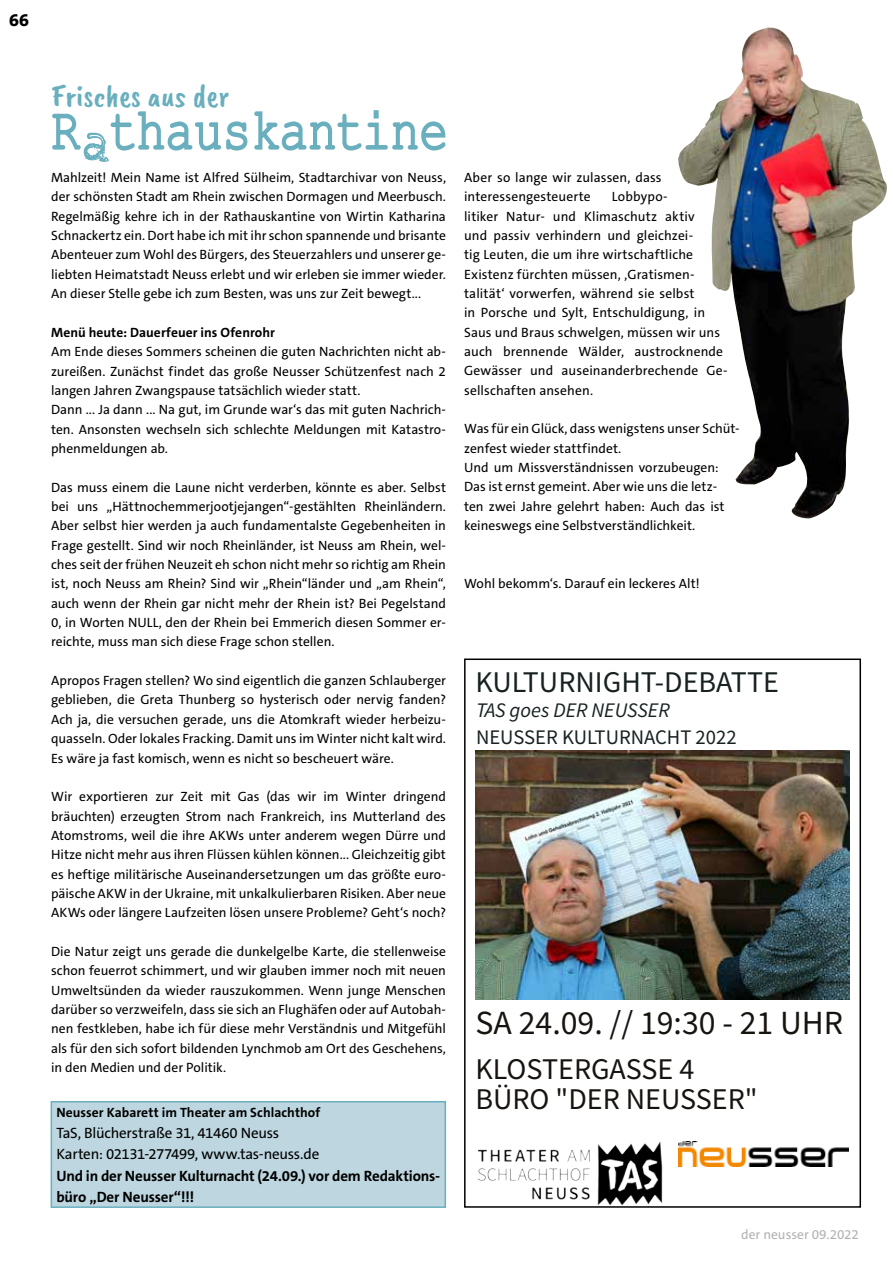
<style>
.page{position:relative;width:893px;height:1263px;background:#fff}
.page>*{position:absolute;margin:0;border:0;box-sizing:border-box;transform-origin:0 0}
.t1{font:33.75px "Source Sans Pro";color:#17130f}
.t2{font:31.5px "Caveat Brush";color:#69afbe}
.t3{font:30px/30px "Source Sans Pro";color:#17130f}
.t4{font:30px "Source Sans Pro";color:#172121}
.t5{font:20.7px "Source Sans Pro";color:#172121}
.t6{font:italic 20.7px "Source Sans Pro";color:#172121}
.t7{font:800 18px "The Sans C5";color:#000}
.t8{font:700 15px/21.3px "The Sans C5";letter-spacing:-.01em;color:#000}
.t9{font:15px/21.3px "The Sans C5";letter-spacing:-.02em;color:#000}
.t10{font:13.5px/19.4px "The Sans C5";color:#000;text-align:justify}
.t11{font:700 13.5px "The Sans C5";letter-spacing:.005em;color:#000}
.t12{font:13.5px "The Sans C5";color:#b3b2b2}
</style>
<div class="page">
<img style="left:678px;top:27px;width:209px;height:491px">
<div style="left:51px;top:1102px;width:394px;height:105px;background:#bdd6df"></div>
<div style="left:51px;top:1101px;width:395px;height:107px;border:2px solid #69afbe"></div>
<svg style="left:52px;top:111px;width:394px;height:51px"></svg>
<img style="left:477px;top:1141px;width:186px;height:64px">
<img style="left:678px;top:1142px;width:170px;height:25px">
<img style="left:475px;top:750px;width:374px;height:249px">
<div style="left:464px;top:658px;width:397px;height:550px;border:2px solid #000"></div>
<h3 class="t7" style="left:9px;top:8px;width:21px">66</h3>
<h2 class="t2" style="left:51px;top:78px;width:180px">Frisches aus der</h2>
<p class="t10" style="left:51px;top:168px;width:396px">Mahlzeit! Mein Name ist Alfred Sülheim, Stadtarchivar von Neuss, der schönsten Stadt am Rhein zwischen Dormagen und Meerbusch.<br>Regelmäßig kehre ich in der Rathauskantine von Wirtin Katharina Schnackertz ein. Dort habe ich mit ihr schon spannende und brisante Abenteuer zum Wohl des Bürgers, des Steuerzahlers und unserer ge&shy;liebten Heimatstadt Neuss erlebt und wir erleben sie immer wieder.<br>An dieser Stelle gebe ich zum Besten, was uns zur Zeit bewegt...</p>
<p class="t11" style="left:51px;top:324px;width:225px">Menü heute: Dauerfeuer ins Ofenrohr</p>
<p class="t10" style="left:51px;top:342px;width:396px;text-align:left">Am Ende dieses Sommers scheinen die guten Nachrichten nicht ab&shy;zureißen. Zunächst findet das große Neusser Schützenfest nach 2 langen Jahren Zwangspause tatsächlich wieder statt.<br>Dann ... Ja dann ... Na gut, im Grunde war‘s das mit guten Nachrich&shy;ten. Ansonsten wechseln sich schlechte Meldungen mit Katastro&shy;phenmeldungen ab.</p>
<p class="t10" style="left:51px;top:477px;width:396px">Das muss einem die Laune nicht verderben, könnte es aber. Selbst bei uns „Hättnochemmerjootjejangen“-gestählten Rheinländern.<br>Aber selbst hier werden ja auch fundamentalste Gegebenheiten in Frage gestellt. Sind wir noch Rheinländer, ist Neuss am Rhein, wel&shy;ches seit der frühen Neuzeit eh schon nicht mehr so richtig am Rhein ist, noch Neuss am Rhein? Sind wir „Rhein“länder und „am Rhein“, auch wenn der Rhein gar nicht mehr der Rhein ist? Bei Pegelstand 0, in Worten NULL, den der Rhein bei Emmerich diesen Sommer er&shy;reichte, muss man sich diese Frage schon stellen.</p>
<p class="t10" style="left:51px;top:671px;width:396px">Apropos Fragen stellen? Wo sind eigentlich die ganzen Schlauberger geblieben, die Greta Thunberg so hysterisch oder nervig fanden?<br>Ach ja, die versuchen gerade, uns die Atomkraft wieder herbeizu&shy;quasseln. Oder lokales Fracking. Damit uns im Winter nicht kalt wird.<br>Es wäre ja fast komisch, wenn es nicht so bescheuert wäre.</p>
<p class="t10" style="left:51px;top:787px;width:396px">Wir exportieren zur Zeit mit Gas (das wir im Winter dringend bräuchten) erzeugten Strom nach Frankreich, ins Mutterland des Atomstroms, weil die ihre AKWs unter anderem wegen Dürre und Hitze nicht mehr aus ihren Flüssen kühlen können... Gleichzeitig gibt es heftige militärische Auseinandersetzungen um das größte euro&shy;päische AKW in der Ukraine, mit unkalkulierbaren Risiken. Aber neue AKWs oder längere Laufzeiten lösen unsere Probleme? Geht‘s noch?</p>
<p class="t10" style="left:51px;top:942px;width:396px">Die Natur zeigt uns gerade die dunkelgelbe Karte, die stellenweise schon feuerrot schimmert, und wir glauben immer noch mit neuen Umweltsünden da wieder rauszukommen. Wenn junge Menschen darüber so verzweifeln, dass sie sich an Flughäfen oder auf Autobah&shy;nen festkleben, habe ich für diese mehr Verständnis und Mitgefühl als für den sich sofort bildenden Lynchmob am Ort des Geschehens, in den Medien und der Politik.</p>
<p class="t11" style="left:56px;top:1103px;width:265px">Neusser Kabarett im Theater am Schlachthof</p>
<p class="t9" style="left:56px;top:1122px;width:264px">TaS, Blücherstraße 31, 41460 Neuss<br>Karten: 02131-277499, www.tas-neuss.de</p>
<p class="t8" style="left:56px;top:1165px;width:385px">Und in der Neusser Kulturnacht (24.09.) vor dem Redaktions&shy;büro „Der Neusser“!!!</p>
<p class="t10" style="left:464px;top:168px;width:199px">Aber so lange wir zulassen, dass interessengesteuerte</p>
<p class="t10" style="left:464px;top:187px;width:265px;text-align:left;text-indent:148px">Lobbypo-<br>litiker Natur- und Klimaschutz aktiv<br>und passiv verhindern und gleichzei-<br>tig Leuten, die um ihre wirtschaftliche Existenz fürchten müssen, ‚Gratismen&shy;talität‘ vorwerfen, während sie selbst<br>in Porsche und Sylt, Entschuldigung, in Saus und Braus schwelgen, müssen wir uns auch brennende Wälder, austrocknende Gewässer und auseinanderbrechende Ge&shy;sellschaften ansehen.</p>
<p class="t10" style="left:464px;top:419px;width:277px;text-align:left">Was für ein Glück, dass wenigstens unser Schüt&shy;zenfest wieder stattfindet.<br>Und um Missverständnissen vorzubeugen:<br>Das ist ernst gemeint. Aber wie uns die letz&shy;ten zwei Jahre gelehrt haben: Auch das ist keineswegs eine Selbstverständlichkeit.</p>
<p class="t10" style="left:464px;top:574px;width:237px">Wohl bekomm‘s. Darauf ein leckeres Alt!</p>
<h3 class="t4" style="left:475px;top:663px;width:305px">KULTURNIGHT-DEBATTE</h3>
<h3 class="t6" style="left:476px;top:697px;width:195px">TAS goes DER NEUSSER</h3>
<h3 class="t5" style="left:476px;top:724px;width:262px">NEUSSER KULTURNACHT 2022</h3>
<h1 class="t1" style="left:475px;top:1001px;width:369px">SA 24.09. // 19:30 - 21 UHR</h1>
<h3 class="t3" style="left:475px;top:1054px;width:284px">KLOSTERGASSE 4<br>BÜRO "DER NEUSSER"</h3>
<p class="t12" style="left:741px;top:1226px;width:119px">der neusser 09.2022</p>
</div>
